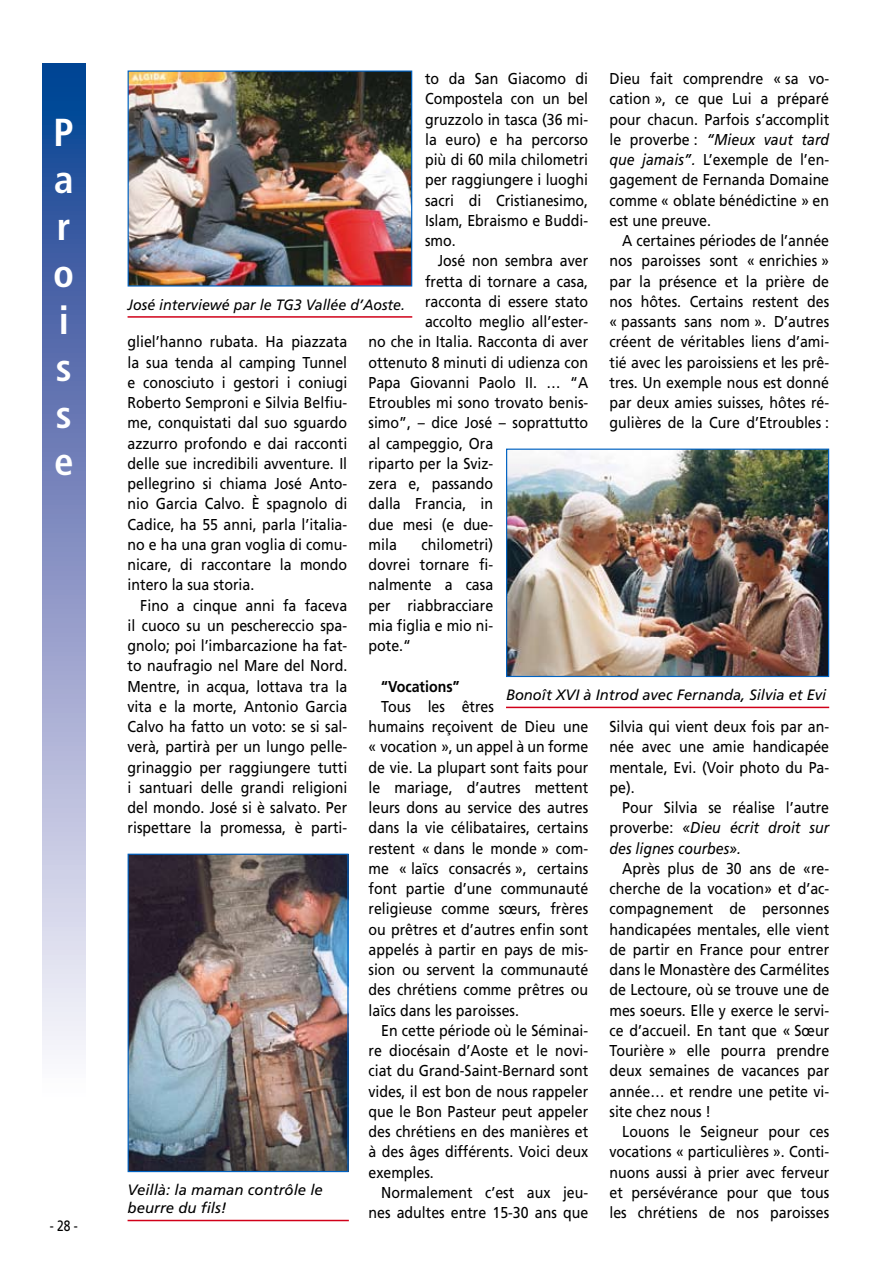
<style>
.page{position:relative;width:893px;height:1263px;background:#fff}
.page>*{position:absolute;margin:0;border:0;box-sizing:border-box;transform-origin:0 0}
.t1{font:700 condensed 39px/47px "Frutiger";color:#fff}
.t2{font:15.75px/20.2px "Frutiger";color:#000;text-align:justify;scale:.9 1}
.t3{font:italic 15.75px/20.2px "Frutiger";color:#000;text-align:justify;scale:.9 1}
.t4{font:700 15.75px "Frutiger";color:#000;scale:.9 1}
.t5{font:italic 15px/18px "Frutiger";color:#000}
.t6{font:italic 15px "Frutiger";color:#000;scale:.95 1}
.t7{font:15px "Frutiger";color:#000;scale:.8 1}
.s1{font-style:italic}
.s2{font-style:normal}
</style>
<div class="page">
<svg style="left:43px;top:64px;width:42px;height:986px;background:#8394c4"></svg>
<img style="left:130px;top:73px;width:280px;height:212px">
<div style="left:128px;top:71px;width:284px;height:216px;border:1px solid #0062c2"></div>
<hr style="left:128px;top:316px;width:284px;height:2px;background:#d10019">
<img style="left:508px;top:451px;width:319px;height:224px">
<div style="left:506px;top:449px;width:323px;height:228px;border:1px solid #0062c2"></div>
<hr style="left:506px;top:707px;width:323px;height:1px;background:#d10019">
<hr style="left:128px;top:1220px;width:221px;height:1px;background:#d10019">
<img style="left:130px;top:856px;width:217px;height:314px">
<div style="left:128px;top:854px;width:221px;height:318px;border:1px solid #0062c2"></div>
<h1 class="t1" style="left:53px;top:109px;width:22px">P a r o i s s e</h1>
<p class="t7" style="left:50px;top:1217px;width:37px">- 28 -</p>
<p class="t2" style="left:609px;top:68px;width:246px">Dieu fait comprendre « sa vo&shy;cation », ce que Lui a préparé pour chacun. Parfois s’accomplit le proverbe : <span class="s1">“Mieux vaut tard que jamais”.</span> L’exemple de l’en&shy;gagement de Fernanda Domaine comme « oblate bénédictine » en est une preuve.</p>
<p class="t2" style="left:609px;top:230px;width:246px;text-indent:13px">A certaines périodes de l’année nos paroisses sont « enrichies » par la présence et la prière de nos hôtes. Certains restent des « passants sans nom ». D’autres créent de véritables liens d’ami&shy;tié avec les paroissiens et les prê&shy;tres. Un exemple nous est donné par deux amies suisses, hôtes ré&shy;gulières de la Cure d’Etroubles :</p>
<p class="t2" style="left:425px;top:68px;width:183px">to da San Giacomo di Compostela con un bel gruzzolo in tasca (36 mi&shy;la euro) e ha percorso più di 60 mila chilometri per raggiungere i luoghi sacri di Cristianesimo, Islam, Ebraismo e Buddi&shy;smo.</p>
<p class="t2" style="left:438px;top:251px;width:169px">José non sembra aver</p>
<p class="t2" style="left:425px;top:271px;width:183px">fretta di tornare a casa,</p>
<p class="t2" style="left:425px;top:291px;width:183px">racconta di essere stato</p>
<p class="t2" style="left:425px;top:311px;width:183px">accolto meglio all’ester-</p>
<p class="t2" style="left:369px;top:332px;width:246px">no che in Italia. Racconta di aver</p>
<p class="t2" style="left:369px;top:352px;width:246px">ottenuto 8 minuti di udienza con</p>
<p class="t2" style="left:369px;top:372px;width:246px">Papa Giovanni Paolo II. … “A</p>
<p class="t2" style="left:369px;top:392px;width:246px">Etroubles mi sono trovato benis-</p>
<p class="t2" style="left:369px;top:413px;width:246px">simo”, – dice José – soprattutto</p>
<p class="t2" style="left:369px;top:433px;width:140px">al campeggio, Ora</p>
<p class="t2" style="left:369px;top:453px;width:140px">riparto per la Sviz-</p>
<p class="t2" style="left:369px;top:473px;width:140px">zera e, passando</p>
<p class="t2" style="left:369px;top:494px;width:140px">dalla Francia, in</p>
<p class="t2" style="left:369px;top:514px;width:140px">due mesi (e due-</p>
<p class="t2" style="left:369px;top:534px;width:33px">mila</p>
<p class="t6" style="left:128px;top:296px;width:294px">José interviewé par le TG3 Vallée d’Aoste.</p>
<p class="t2" style="left:128px;top:332px;width:246px">gliel’hanno rubata. Ha piazzata la sua tenda al camping Tunnel e conosciuto i gestori i coniugi Roberto Semproni e Silvia Belfiu&shy;me, conquistati dal suo sguardo azzurro profondo e dai racconti delle sue incredibili avventure. Il pellegrino si chiama José Anto&shy;nio Garcia Calvo. È spagnolo di Cadice, ha 55 anni, parla l’italia&shy;no e ha una gran voglia di comu&shy;nicare, di raccontare la mondo intero la sua storia.</p>
<p class="t2" style="left:128px;top:595px;width:246px;text-indent:13px">Fino a cinque anni fa faceva il cuoco su un peschereccio spa&shy;gnolo; poi l’imbarcazione ha fat&shy;to naufragio nel Mare del Nord.<br>Mentre, in acqua, lottava tra la vita e la morte, Antonio Garcia Calvo ha fatto un voto: se si sal&shy;verà, partirà per un lungo pelle&shy;grinaggio per raggiungere tutti i santuari delle grandi religioni del mondo. José si è salvato. Per rispettare la promessa, è parti-</p>
<p class="t2" style="left:369px;top:534px;width:140px;text-indent:53px">chilometri) dovrei tornare fi&shy;nalmente a casa per riabbracciare mia figlia e mio ni&shy;pote.“</p>
<p class="t4" style="left:381px;top:677px;width:88px">“Vocations”</p>
<p class="t2" style="left:369px;top:696px;width:246px;text-align:left;text-indent:13px">Tous les êtres<br>humains reçoivent de Dieu une « vocation », un appel à un forme de vie. La plupart sont faits pour le mariage, d’autres mettent leurs dons au service des autres dans la vie célibataires, certains restent « dans le monde » com&shy;me « laïcs consacrés », certains font partie d’une communauté religieuse comme sœurs, frères ou prêtres et d’autres enfin sont appelés à partir en pays de mis&shy;sion ou servent la communauté des chrétiens comme prêtres ou laïcs dans les paroisses.</p>
<p class="t2" style="left:369px;top:1020px;width:246px;text-indent:13px">En cette période où le Séminai&shy;re diocésain d’Aoste et le novi&shy;ciat du Grand-Saint-Bernard sont vides, il est bon de nous rappeler que le Bon Pasteur peut appeler des chrétiens en des manières et à des âges différents. Voici deux exemples.</p>
<p class="t2" style="left:369px;top:1182px;width:246px;text-align:right">Normalement c’est aux jeu&shy;nes adultes entre 15-30 ans que</p>
<p class="t5" style="left:506px;top:686px;width:322px">Bonoît XVI à Introd avec Fernanda, Silvia et Evi</p>
<p class="t2" style="left:609px;top:716px;width:246px">Silvia qui vient deux fois par an&shy;née avec une amie handicapée mentale, Evi. (Voir photo du Pa&shy;pe).</p>
<p class="t3" style="left:609px;top:797px;width:246px;text-indent:13px"><span class="s2">Pour Silvia se réalise l’autre proverbe:</span> «Dieu écrit droit sur des lignes courbes».</p>
<p class="t2" style="left:609px;top:858px;width:246px;text-indent:13px">Après plus de 30 ans de «re&shy;cherche de la vocation» et d’ac&shy;compagnement de personnes handicapées mentales, elle vient de partir en France pour entrer dans le Monastère des Carmélites de Lectoure, où se trouve une de mes soeurs. Elle y exerce le servi&shy;ce d’accueil. En tant que « Sœur Tourière » elle pourra prendre deux semaines de vacances par année… et rendre une petite vi&shy;site chez nous !</p>
<p class="t2" style="left:609px;top:1121px;width:246px;text-indent:13px">Louons le Seigneur pour ces vocations « particulières ». Conti&shy;nuons aussi à prier avec ferveur et persévérance pour que tous les chrétiens de nos paroisses</p>
<p class="t5" style="left:128px;top:1181px;width:197px">Veillà: la maman contrôle le beurre du fils!</p>
</div>
